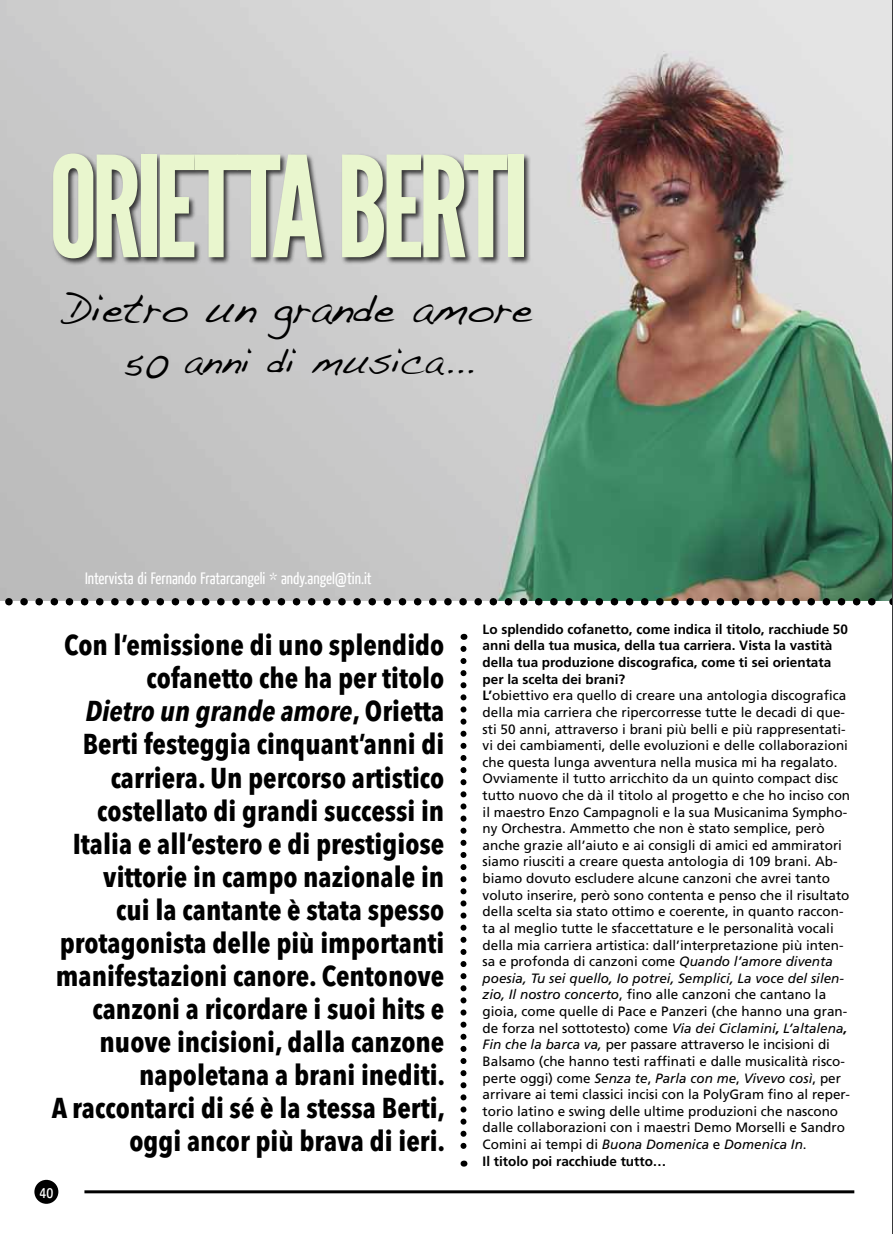
<style>
.page{position:relative;width:893px;height:1234px;background:#fff}
.page>*{position:absolute;margin:0;border:0;box-sizing:border-box;transform-origin:0 0}
.t1{font:139.5px "League Gothic";letter-spacing:-.045em;color:#e9f6ce}
.t2{font:42px "Handwriting Dakota";color:#000}
.t3{font:37.5px "Handwriting Dakota";color:#000}
.t4{font:700 condensed 28.5px/33px "Avenir Next LT Pro";color:#000;text-align:right}
.t5{font:16.5px "Yanone Kaffeesatz";color:#fff}
.t6{font:13.5px/16.6px "Frutiger";color:#000}
.s1{font-style:italic}
.s2{font-weight:700}
.s3{font-weight:700;font-style:italic}
</style>
<div class="page">
<svg style="left:460px;top:648px;width:6px;height:518px"></svg>
<img style="left:0;top:0;width:892px;height:600px">
<svg style="left:0;top:598px;width:885px;height:7px"></svg>
<hr style="left:84px;top:1189px;width:770px;height:3px;background:#000">
<div style="left:34px;top:1179px;width:24px;height:24px;background:#000;border-radius:50%"></div>
<hr style="left:892px;top:0;width:1px;height:1233px;background:#373739">
<div style="left:52px;top:152px;width:479px;height:114px;background:#000;opacity:.75"></div>
<h1 class="t1" style="left:49px;top:124px;width:482px">ORIETTA BERTI</h1>
<h2 class="t2" style="left:63px;top:277px;width:471px">Dietro un grande amore</h2>
<h3 class="t3" style="left:122px;top:333px;width:353px">50 anni di musica...</h3>
<p class="t5" style="left:85px;top:567px;width:288px">Intervista di Fernando Fratarcangeli * andy.angel@tin.it</p>
<p class="t4" style="left:52px;top:628px;width:395px">Con l’emissione di uno splendido cofanetto che ha per titolo<br><span class="s1">Dietro un grande amore</span>, Orietta<br>Berti festeggia cinquant’anni di carriera. Un percorso artistico costellato di grandi successi in<br>Italia e all’estero e di prestigiose vittorie in campo nazionale in<br>cui la cantante è stata spesso protagonista delle più importanti manifestazioni canore. Centonove canzoni a ricordare i suoi hits e nuove incisioni, dalla canzone napoletana a brani inediti.<br>A raccontarci di sé è la stessa Berti, oggi ancor più brava di ieri.</p>
<p class="t5" style="left:39px;top:1180px;width:15px">40</p>
<p class="t6" style="left:483px;top:620px;width:369px"><span class="s2">Lo splendido cofanetto, come indica il titolo, racchiude 50 anni della tua musica, della tua carriera. Vista la vastità della tua produzione discografica, come ti sei orientata per la scelta dei brani?<br>L’</span>obiettivo era quello di creare una antologia discografica della mia carriera che ripercorresse tutte le decadi di que&shy;sti 50 anni, attraverso i brani più belli e più rappresentati&shy;vi dei cambiamenti, delle evoluzioni e delle collaborazioni che questa lunga avventura nella musica mi ha regalato.<br>Ovviamente il tutto arricchito da un quinto compact disc tutto nuovo che dà il titolo al progetto e che ho inciso con il maestro Enzo Campagnoli e la sua Musicanima Sympho&shy;ny Orchestra. Ammetto che non è stato semplice, però anche grazie all’aiuto e ai consigli di amici ed ammiratori siamo riusciti a creare questa antologia di 109 brani. Ab&shy;biamo dovuto escludere alcune canzoni che avrei tanto voluto inserire, però sono contenta e penso che il risultato della scelta sia stato ottimo e coerente, in quanto raccon&shy;ta al meglio tutte le sfaccettature e le personalità vocali della mia carriera artistica: dall’interpretazione più inten&shy;sa e profonda di canzoni come <span class="s1">Quando l’amore diventa poesia, Tu sei quello, Io potrei, Semplici, La voce del silen&shy;zio, Il nostro concerto</span>, fino alle canzoni che cantano la gioia, come quelle di Pace e Panzeri (che hanno una gran&shy;de forza nel sottotesto) come <span class="s1">Via dei Ciclamini</span><span class="s3">,</span> <span class="s1">L’altalena</span><span class="s3">, </span><span class="s1">Fin che la barca va,</span> per passare attraverso le incisioni di Balsamo (che hanno testi raffinati e dalle musicalità risco&shy;perte oggi) come <span class="s1">Senza te</span>, <span class="s1">Parla con me</span>, <span class="s1">Vivevo così</span>, per arrivare ai temi classici incisi con la PolyGram fino al reper&shy;torio latino e swing delle ultime produzioni che nascono dalle collaborazioni con i maestri Demo Morselli e Sandro Comini ai tempi di <span class="s1">Buona Domenica</span> e <span class="s1">Domenica In</span>.<br><span class="s2">Il titolo poi racchiude tutto…</span></p>
</div>
